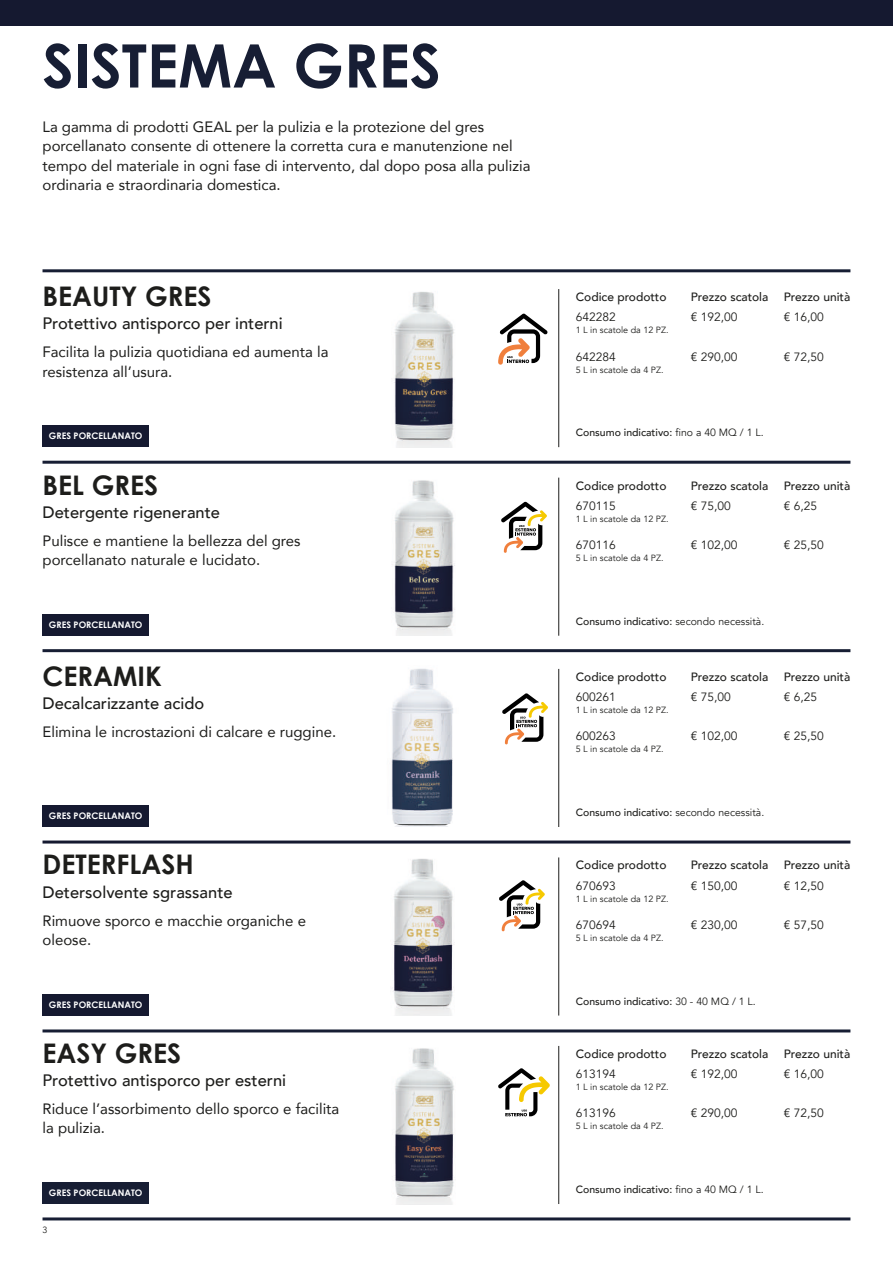
<style>
.page{position:relative;width:893px;height:1263px;background:#fff}
.page>*{position:absolute;margin:0;border:0;box-sizing:border-box;transform-origin:0 0}
.t1{font:700 60px "Century Gothic";color:#171e34}
.t2{font:700 27px "Century Gothic";color:#1d1d1b}
.t3{font:500 16.5px "Avenir";color:#1d1d1b}
.t4{font:15px/19.5px "Avenir";color:#1d1d1b}
.t5{font:500 12px "Avenir";color:#1d1d1b}
.t6{font:12px "Avenir";color:#1d1d1b}
.t7{font:500 10.5px "Avenir";color:#1d1d1b}
.t8{font:9px "Avenir";color:#1d1d1b}
.t9{font:700 9px "Century Gothic";color:#fff}
.s1{font-weight:400}
</style>
<div class="page">
<hr style="left:43px;top:1217px;width:807px;height:3px;background:#171e34">
<hr style="left:43px;top:1029px;width:807px;height:3px;background:#171e34">
<img style="left:395px;top:1048px;width:59px;height:156px">
<hr style="left:558px;top:1046px;width:1px;height:158px;background:#1d1d1b">
<svg style="left:498px;top:1068px;width:52px;height:48px"></svg>
<hr style="left:43px;top:269px;width:807px;height:3px;background:#171e34">
<img style="left:394px;top:292px;width:60px;height:155px">
<hr style="left:558px;top:289px;width:1px;height:158px;background:#1d1d1b">
<hr style="left:43px;top:461px;width:807px;height:3px;background:#171e34">
<img style="left:392px;top:480px;width:63px;height:156px">
<hr style="left:558px;top:478px;width:1px;height:158px;background:#1d1d1b">
<hr style="left:43px;top:649px;width:807px;height:3px;background:#171e34">
<img style="left:391px;top:668px;width:62px;height:159px">
<hr style="left:558px;top:669px;width:1px;height:158px;background:#1d1d1b">
<hr style="left:43px;top:840px;width:807px;height:3px;background:#151930">
<img style="left:392px;top:859px;width:63px;height:156px">
<hr style="left:558px;top:857px;width:1px;height:158px;background:#1d1d1b">
<div style="left:0;top:0;width:893px;height:26px;background:#151930"></div>
<div style="left:43px;top:426px;width:106px;height:21px;background:#151930"></div>
<div style="left:43px;top:614px;width:106px;height:22px;background:#151930"></div>
<div style="left:43px;top:805px;width:106px;height:22px;background:#151930"></div>
<div style="left:43px;top:994px;width:106px;height:21px;background:#151930"></div>
<div style="left:43px;top:1182px;width:106px;height:22px;background:#171e34"></div>
<svg style="left:501px;top:502px;width:46px;height:51px"></svg>
<svg style="left:502px;top:693px;width:46px;height:51px"></svg>
<svg style="left:499px;top:880px;width:46px;height:51px"></svg>
<svg style="left:498px;top:313px;width:50px;height:52px"></svg>
<h1 class="t1" style="left:43px;top:20px;width:400px">SISTEMA GRES</h1>
<p class="t4" style="left:43px;top:117px;width:489px">La gamma di prodotti GEAL per la pulizia e la protezione del gres porcellanato consente di ottenere la corretta cura e manutenzione nel tempo del materiale in ogni fase di intervento, dal dopo posa alla pulizia ordinaria e straordinaria domestica.</p>
<h2 class="t2" style="left:43px;top:276px;width:171px">BEAUTY GRES</h2>
<p class="t3" style="left:43px;top:309px;width:242px">Protettivo antisporco per interni</p>
<p class="t4" style="left:43px;top:342px;width:287px">Facilita la pulizia quotidiana ed aumenta la resistenza all’usura.</p>
<p class="t9" style="left:49px;top:429px;width:95px">GRES PORCELLANATO</p>
<h2 class="t2" style="left:43px;top:464px;width:117px">BEL GRES</h2>
<p class="t3" style="left:43px;top:498px;width:179px">Detergente rigenerante</p>
<p class="t4" style="left:43px;top:530px;width:260px">Pulisce e mantiene la bellezza del gres porcellanato naturale e lucidato.</p>
<p class="t9" style="left:49px;top:618px;width:95px">GRES PORCELLANATO</p>
<h2 class="t2" style="left:43px;top:655px;width:121px">CERAMIK</h2>
<p class="t3" style="left:43px;top:689px;width:163px">Decalcarizzante acido</p>
<p class="t4" style="left:43px;top:721px;width:295px">Elimina le incrostazioni di calcare e ruggine.</p>
<p class="t9" style="left:49px;top:809px;width:95px">GRES PORCELLANATO</p>
<h2 class="t2" style="left:43px;top:844px;width:153px">DETERFLASH</h2>
<p class="t3" style="left:43px;top:878px;width:192px">Detersolvente sgrassante</p>
<p class="t4" style="left:43px;top:910px;width:265px">Rimuove sporco e macchie organiche e oleose.</p>
<p class="t9" style="left:49px;top:997px;width:95px">GRES PORCELLANATO</p>
<h2 class="t2" style="left:43px;top:1032px;width:140px">EASY GRES</h2>
<p class="t3" style="left:43px;top:1066px;width:245px">Protettivo antisporco per esterni</p>
<p class="t4" style="left:43px;top:1098px;width:298px">Riduce l’assorbimento dello sporco e facilita la pulizia.</p>
<p class="t9" style="left:49px;top:1186px;width:95px">GRES PORCELLANATO</p>
<p class="t8" style="left:43px;top:1224px;width:7px">3</p>
<p class="t5" style="left:576px;top:286px;width:92px">Codice prodotto</p>
<p class="t6" style="left:576px;top:310px;width:42px">642282</p>
<p class="t8" style="left:576px;top:325px;width:94px">1 L in scatole da 12 PZ.</p>
<p class="t6" style="left:576px;top:349px;width:42px">642284</p>
<p class="t8" style="left:576px;top:364px;width:89px">5 L in scatole da 4 PZ.</p>
<p class="t5" style="left:691px;top:286px;width:79px">Prezzo scatola</p>
<p class="t6" style="left:691px;top:310px;width:48px">€ 192,00</p>
<p class="t6" style="left:691px;top:349px;width:48px">€ 290,00</p>
<p class="t5" style="left:784px;top:286px;width:68px">Prezzo unità</p>
<p class="t6" style="left:784px;top:310px;width:42px">€ 16,00</p>
<p class="t6" style="left:784px;top:349px;width:42px">€ 72,50</p>
<p class="t7" style="left:576px;top:423px;width:189px">Consumo indicativo: <span class="s1">fino a 40 MQ / 1 L.</span></p>
<p class="t5" style="left:576px;top:475px;width:92px">Codice prodotto</p>
<p class="t6" style="left:576px;top:499px;width:42px">670115</p>
<p class="t8" style="left:576px;top:513px;width:94px">1 L in scatole da 12 PZ.</p>
<p class="t6" style="left:576px;top:538px;width:42px">670116</p>
<p class="t8" style="left:576px;top:553px;width:89px">5 L in scatole da 4 PZ.</p>
<p class="t5" style="left:691px;top:475px;width:79px">Prezzo scatola</p>
<p class="t6" style="left:691px;top:499px;width:42px">€ 75,00</p>
<p class="t6" style="left:691px;top:538px;width:48px">€ 102,00</p>
<p class="t5" style="left:784px;top:475px;width:68px">Prezzo unità</p>
<p class="t6" style="left:784px;top:499px;width:35px">€ 6,25</p>
<p class="t6" style="left:784px;top:538px;width:42px">€ 25,50</p>
<p class="t7" style="left:576px;top:612px;width:190px">Consumo indicativo: <span class="s1">secondo necessità.</span></p>
<p class="t5" style="left:576px;top:666px;width:92px">Codice prodotto</p>
<p class="t6" style="left:576px;top:690px;width:42px">600261</p>
<p class="t8" style="left:576px;top:705px;width:94px">1 L in scatole da 12 PZ.</p>
<p class="t6" style="left:576px;top:729px;width:42px">600263</p>
<p class="t8" style="left:576px;top:744px;width:89px">5 L in scatole da 4 PZ.</p>
<p class="t5" style="left:691px;top:666px;width:79px">Prezzo scatola</p>
<p class="t6" style="left:691px;top:690px;width:42px">€ 75,00</p>
<p class="t6" style="left:691px;top:729px;width:48px">€ 102,00</p>
<p class="t5" style="left:784px;top:666px;width:68px">Prezzo unità</p>
<p class="t6" style="left:784px;top:690px;width:35px">€ 6,25</p>
<p class="t6" style="left:784px;top:729px;width:42px">€ 25,50</p>
<p class="t7" style="left:576px;top:803px;width:190px">Consumo indicativo: <span class="s1">secondo necessità.</span></p>
<p class="t5" style="left:576px;top:855px;width:92px">Codice prodotto</p>
<p class="t6" style="left:576px;top:878px;width:42px">670693</p>
<p class="t8" style="left:576px;top:893px;width:94px">1 L in scatole da 12 PZ.</p>
<p class="t6" style="left:576px;top:918px;width:42px">670694</p>
<p class="t8" style="left:576px;top:932px;width:89px">5 L in scatole da 4 PZ.</p>
<p class="t5" style="left:691px;top:855px;width:79px">Prezzo scatola</p>
<p class="t6" style="left:691px;top:878px;width:48px">€ 150,00</p>
<p class="t6" style="left:691px;top:918px;width:48px">€ 230,00</p>
<p class="t5" style="left:784px;top:855px;width:68px">Prezzo unità</p>
<p class="t6" style="left:784px;top:878px;width:42px">€ 12,50</p>
<p class="t6" style="left:784px;top:918px;width:42px">€ 57,50</p>
<p class="t7" style="left:576px;top:992px;width:181px">Consumo indicativo: <span class="s1">30 - 40 MQ / 1 L.</span></p>
<p class="t5" style="left:576px;top:1043px;width:92px">Codice prodotto</p>
<p class="t6" style="left:576px;top:1067px;width:42px">613194</p>
<p class="t8" style="left:576px;top:1082px;width:94px">1 L in scatole da 12 PZ.</p>
<p class="t6" style="left:576px;top:1106px;width:42px">613196</p>
<p class="t8" style="left:576px;top:1121px;width:89px">5 L in scatole da 4 PZ.</p>
<p class="t5" style="left:691px;top:1043px;width:79px">Prezzo scatola</p>
<p class="t6" style="left:691px;top:1067px;width:48px">€ 192,00</p>
<p class="t6" style="left:691px;top:1106px;width:48px">€ 290,00</p>
<p class="t5" style="left:784px;top:1043px;width:68px">Prezzo unità</p>
<p class="t6" style="left:784px;top:1067px;width:42px">€ 16,00</p>
<p class="t6" style="left:784px;top:1106px;width:42px">€ 72,50</p>
<p class="t7" style="left:576px;top:1180px;width:189px">Consumo indicativo: <span class="s1">fino a 40 MQ / 1 L.</span></p>
</div>
